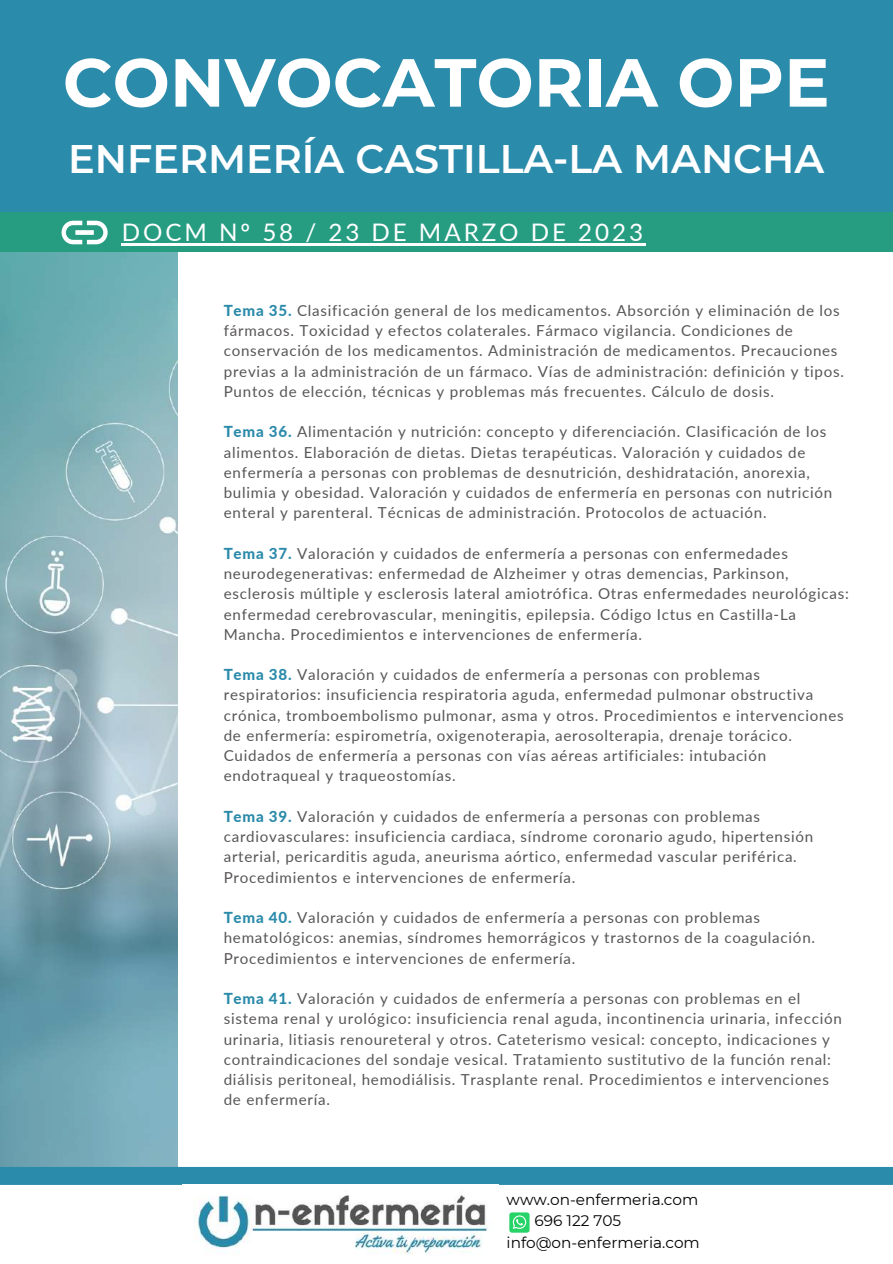
<style>
.page{position:relative;width:893px;height:1264px;background:#fff}
.page>*{position:absolute;margin:0;border:0;box-sizing:border-box;transform-origin:0 0}
.t1{font:700 67.8px "Montserrat";color:#fff}
.t2{font:600 39.75px "Montserrat";color:#fff}
.t3{font:24.15px "Lato";letter-spacing:.12em;color:#fff}
.t4{font:700 21.15px "PT Sans";letter-spacing:.1em;color:#fff}
.t5{font:15.3px "Montserrat";color:#000}
.t6{font:15.15px/20.2px "Lato";letter-spacing:.05em;color:#585555}
.s1{font-weight:800;color:#2b8baa}
</style>
<div class="page">
<img style="left:0;top:252px;width:177px;height:914px">
<div style="left:0;top:0;width:892px;height:232px;background:#2b8baa"></div>
<div style="left:0;top:212px;width:892px;height:40px;background:#269d81"></div>
<div style="left:0;top:1166px;width:892px;height:18px;background:#2b8baa"></div>
<img style="left:194px;top:1195px;width:294px;height:60px">
<div style="left:509px;top:1212px;width:20px;height:20px;background:#25d366;border-radius:3px"></div>
<svg style="left:512px;top:1215px;width:14px;height:13px"></svg>
<hr style="left:122px;top:243px;width:524px;height:3px;background:#fff">
<svg style="left:62px;top:221px;width:46px;height:23px"></svg>
<h1 class="t1" style="left:63px;top:41px;width:768px">CONVOCATORIA OPE</h1>
<h2 class="t2" style="left:68px;top:134px;width:757px">ENFERMERÍA CASTILLA-LA MANCHA</h2>
<h3 class="t4" style="left:74px;top:133px;width:279px">ALEVINES A LA PARRILLA</h3>
<h3 class="t3" style="left:122px;top:217px;width:523px">DOCM Nº 58 / 23 DE MARZO DE 2023</h3>
<p class="t6" style="left:224px;top:300px;width:621px"><span class="s1">Tema 35.</span> Clasificación general de los medicamentos. Absorción y eliminación de los fármacos. Toxicidad y efectos colaterales. Fármaco vigilancia. Condiciones de conservación de los medicamentos. Administración de medicamentos. Precauciones previas a la administración de un fármaco. Vías de administración: definición y tipos.<br>Puntos de elección, técnicas y problemas más frecuentes. Cálculo de dosis.</p>
<p class="t6" style="left:224px;top:421px;width:610px"><span class="s1">Tema 36.</span> Alimentación y nutrición: concepto y diferenciación. Clasificación de los alimentos. Elaboración de dietas. Dietas terapéuticas. Valoración y cuidados de enfermería a personas con problemas de desnutrición, deshidratación, anorexia, bulimia y obesidad. Valoración y cuidados de enfermería en personas con nutrición enteral y parenteral. Técnicas de administración. Protocolos de actuación.</p>
<p class="t6" style="left:224px;top:543px;width:626px"><span class="s1">Tema 37.</span> Valoración y cuidados de enfermería a personas con enfermedades neurodegenerativas: enfermedad de Alzheimer y otras demencias, Parkinson, esclerosis múltiple y esclerosis lateral amiotrófica. Otras enfermedades neurológicas: enfermedad cerebrovascular, meningitis, epilepsia. Código Ictus en Castilla-La Mancha. Procedimientos e intervenciones de enfermería.</p>
<p class="t6" style="left:224px;top:664px;width:621px"><span class="s1">Tema 38.</span> Valoración y cuidados de enfermería a personas con problemas respiratorios: insuficiencia respiratoria aguda, enfermedad pulmonar obstructiva crónica, tromboembolismo pulmonar, asma y otros. Procedimientos e intervenciones de enfermería: espirometría, oxigenoterapia, aerosolterapia, drenaje torácico.<br>Cuidados de enfermería a personas con vías aéreas artificiales: intubación endotraqueal y traqueostomías.</p>
<p class="t6" style="left:224px;top:806px;width:591px"><span class="s1">Tema 39.</span> Valoración y cuidados de enfermería a personas con problemas cardiovasculares: insuficiencia cardiaca, síndrome coronario agudo, hipertensión arterial, pericarditis aguda, aneurisma aórtico, enfermedad vascular periférica.<br>Procedimientos e intervenciones de enfermería.</p>
<p class="t6" style="left:224px;top:907px;width:593px"><span class="s1">Tema 40.</span> Valoración y cuidados de enfermería a personas con problemas hematológicos: anemias, síndromes hemorrágicos y trastornos de la coagulación.<br>Procedimientos e intervenciones de enfermería.</p>
<p class="t6" style="left:224px;top:988px;width:619px"><span class="s1">Tema 41.</span> Valoración y cuidados de enfermería a personas con problemas en el sistema renal y urológico: insuficiencia renal aguda, incontinencia urinaria, infección urinaria, litiasis renoureteral y otros. Cateterismo vesical: concepto, indicaciones y contraindicaciones del sondaje vesical. Tratamiento sustitutivo de la función renal: diálisis peritoneal, hemodiálisis. Trasplante renal. Procedimientos e intervenciones de enfermería.</p>
<p class="t5" style="left:506px;top:1189px;width:193px">www.on-enfermeria.com</p>
<p class="t5" style="left:534px;top:1211px;width:88px">696 122 705</p>
<p class="t5" style="left:506px;top:1232px;width:195px">info@on-enfermeria.com</p>
</div>
